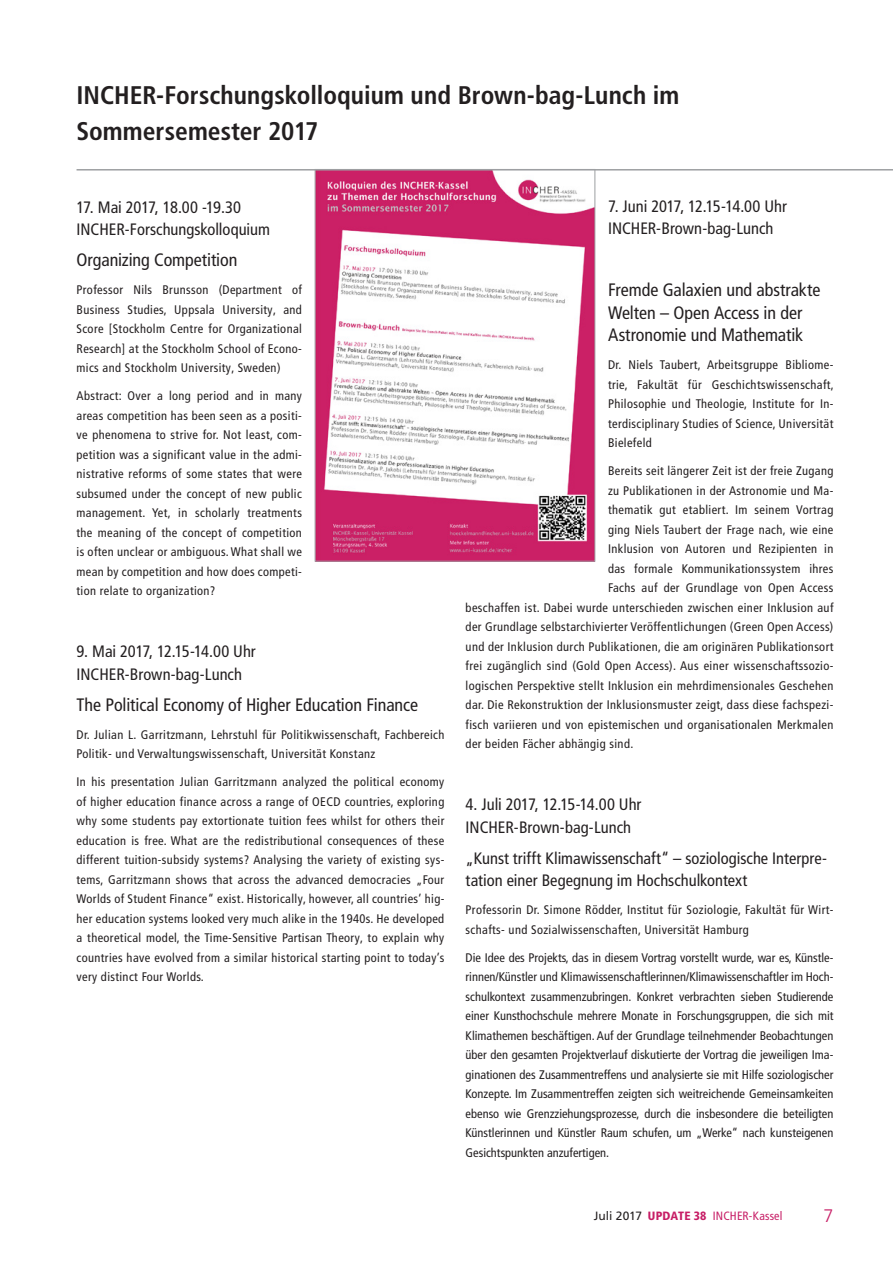
<style>
.page{position:relative;width:893px;height:1263px;background:#fff}
.page>*{position:absolute;margin:0;border:0;box-sizing:border-box;transform-origin:0 0}
.Überschrift1{font:700 condensed 25.5px/36px "Frutiger LT Com";color:#231f20}
.Überschrift2{font:condensed 18px/22.5px "Frutiger LT Com";letter-spacing:-.005em;color:#231f20}
.t1{font:300 18px "Frutiger LT Com";color:#c71e66}
.Übverschrift3{font:condensed 16.5px/22.5px "Frutiger LT Com";color:#231f20}
.Überschrift2-2{font:condensed 16.5px/22.5px "Frutiger LT Com";color:#231f20}
.Text{font:condensed 12.45px/19.5px "Frutiger LT Com";letter-spacing:.03em;color:#231f20;text-align:justify}
.t2{font:condensed 12px "Frutiger LT Com";letter-spacing:.015em;color:#c71e66}
.s1{font-stretch:normal;color:#231f20}
.s2{font-weight:900}
</style>
<div class="page">
<img style="left:317px;top:171px;width:276px;height:388px">
<hr style="left:77px;top:169px;width:816px;height:2px;background:#9d9fa2">
<p class="Überschrift1" style="left:77px;top:77px;width:604px">INCHER-Forschungskolloquium und Brown-bag-Lunch im<br>Sommersemester 2017</p>
<p class="Übverschrift3" style="left:77px;top:196px;width:195px">17. Mai 2017, 18.00 -19.30<br>INCHER-Forschungskolloquium</p>
<p class="Überschrift2" style="left:77px;top:249px;width:162px">Organizing Competition</p>
<p class="Text" style="left:77px;top:280px;width:227px">Professor Nils Brunsson (Department of Business Studies, Uppsala University, and Score [Stockholm Centre for Organizational Research] at the Stockholm School of Econo&shy;mics and Stockholm University, Sweden)</p>
<p class="Text" style="left:77px;top:386px;width:227px">Abstract: Over a long period and in many areas competition has been seen as a positi&shy;ve phenomena to strive for. Not least, com&shy;petition was a significant value in the admi&shy;nistrative reforms of some states that were subsumed under the concept of new public management. Yet, in scholarly treatments the meaning of the concept of competition is often unclear or ambiguous. What shall we mean by competition and how does competi&shy;tion relate to organization?</p>
<p class="Übverschrift3" style="left:77px;top:640px;width:181px">9. Mai 2017, 12.15-14.00 Uhr<br>INCHER-Brown-bag-Lunch</p>
<p class="Überschrift2" style="left:77px;top:693px;width:343px">The Political Economy of Higher Education Finance</p>
<p class="Text" style="left:77px;top:725px;width:369px">Dr. Julian L. Garritzmann, Lehrstuhl für Politikwissenschaft, Fachbereich<br>Politik- und Verwaltungswissenschaft, Universität Konstanz</p>
<p class="Text" style="left:77px;top:772px;width:369px">In his presentation Julian Garritzmann analyzed the political economy of higher education finance across a range of OECD countries, exploring why some students pay extortionate tuition fees whilst for others their education is free. What are the redistributional consequences of these different tuition-subsidy systems? Analysing the variety of existing sys&shy;tems, Garritzmann shows that across the advanced democracies „Four Worlds of Student Finance“ exist. Historically, however, all countries’ hig&shy;her education systems looked very much alike in the 1940s. He developed a theoretical model, the Time-Sensitive Partisan Theory, to explain why countries have evolved from a similar historical starting point to today’s very distinct Four Worlds.</p>
<p class="Übverschrift3" style="left:608px;top:194px;width:180px">7. Juni 2017, 12.15-14.00 Uhr<br>INCHER-Brown-bag-Lunch</p>
<p class="Überschrift2" style="left:608px;top:278px;width:214px">Fremde Galaxien und abstrakte<br>Welten – Open Access in der<br>Astronomie und Mathematik</p>
<p class="Text" style="left:608px;top:355px;width:227px">Dr. Niels Taubert, Arbeitsgruppe Bibliome&shy;trie, Fakultät für Geschichtswissenschaft, Philosophie und Theologie, Institute for In&shy;terdisciplinary Studies of Science, Universität Bielefeld</p>
<p class="Text" style="left:608px;top:461px;width:227px">Bereits seit längerer Zeit ist der freie Zugang</p>
<p class="Text" style="left:608px;top:480px;width:227px">zu Publikationen in der Astronomie und Ma-</p>
<p class="Text" style="left:608px;top:500px;width:227px">thematik gut etabliert. Im seinem Vortrag</p>
<p class="Text" style="left:608px;top:519px;width:227px">ging Niels Taubert der Frage nach, wie eine</p>
<p class="Text" style="left:608px;top:539px;width:227px">Inklusion von Autoren und Rezipienten in</p>
<p class="Text" style="left:608px;top:558px;width:227px">das formale Kommunikationssystem ihres</p>
<p class="Text" style="left:608px;top:578px;width:227px">Fachs auf der Grundlage von Open Access</p>
<p class="Text" style="left:466px;top:597px;width:369px">beschaffen ist. Dabei wurde unterschieden zwischen einer Inklusion auf</p>
<p class="Text" style="left:466px;top:617px;width:369px">der Grundlage selbstarchivierter Veröffentlichungen (Green Open Access)</p>
<p class="Text" style="left:466px;top:636px;width:369px">und der Inklusion durch Publikationen, die am originären Publikationsort</p>
<p class="Text" style="left:466px;top:656px;width:369px">frei zugänglich sind (Gold Open Access). Aus einer wissenschaftssozio-</p>
<p class="Text" style="left:466px;top:675px;width:369px">logischen Perspektive stellt Inklusion ein mehrdimensionales Geschehen</p>
<p class="Text" style="left:466px;top:695px;width:369px">dar. Die Rekonstruktion der Inklusionsmuster zeigt, dass diese fachspezi-</p>
<p class="Text" style="left:466px;top:714px;width:369px">fisch variieren und von epistemischen und organisationalen Merkmalen</p>
<p class="Text" style="left:466px;top:734px;width:169px">der beiden Fächer abhängig sind.</p>
<p class="Übverschrift3" style="left:466px;top:793px;width:177px">4. Juli 2017, 12.15-14.00 Uhr<br>INCHER-Brown-bag-Lunch</p>
<p class="Überschrift2-2" style="left:466px;top:846px;width:363px">„Kunst trifft Klimawissenschaft“ – soziologische Interpre&shy;tation einer Begegnung im Hochschulkontext</p>
<p class="Text" style="left:466px;top:900px;width:369px">Professorin Dr. Simone Rödder, Institut für Soziologie, Fakultät für Wirt&shy;schafts- und Sozialwissenschaften, Universität Hamburg</p>
<p class="Text" style="left:466px;top:947px;width:369px">Die Idee des Projekts, das in diesem Vortrag vorstellt wurde, war es, Künstle&shy;rinnen/Künstler und Klimawissenschaftlerinnen/Klimawissenschaftler im Hoch&shy;schulkontext zusammenzubringen. Konkret verbrachten sieben Studierende einer Kunsthochschule mehrere Monate in Forschungsgruppen, die sich mit Klimathemen beschäftigen. Auf der Grundlage teilnehmender Beobachtungen über den gesamten Projektverlauf diskutierte der Vortrag die jeweiligen Ima&shy;ginationen des Zusammentreffens und analysierte sie mit Hilfe soziologischer Konzepte. Im Zusammentreffen zeigten sich weitreichende Gemeinsamkeiten ebenso wie Grenzziehungsprozesse, durch die insbesondere die beteiligten Künstlerinnen und Künstler Raum schufen, um „Werke“ nach kunsteigenen Gesichtspunkten anzufertigen.</p>
<p class="t2" style="left:594px;top:1208px;width:190px"><span class="s1">Juli 2017</span> <span class="s2">UPDATE 38</span> INCHER-Kassel</p>
<h2 class="t1" style="left:823px;top:1205px;width:12px">7</h2>
</div>
